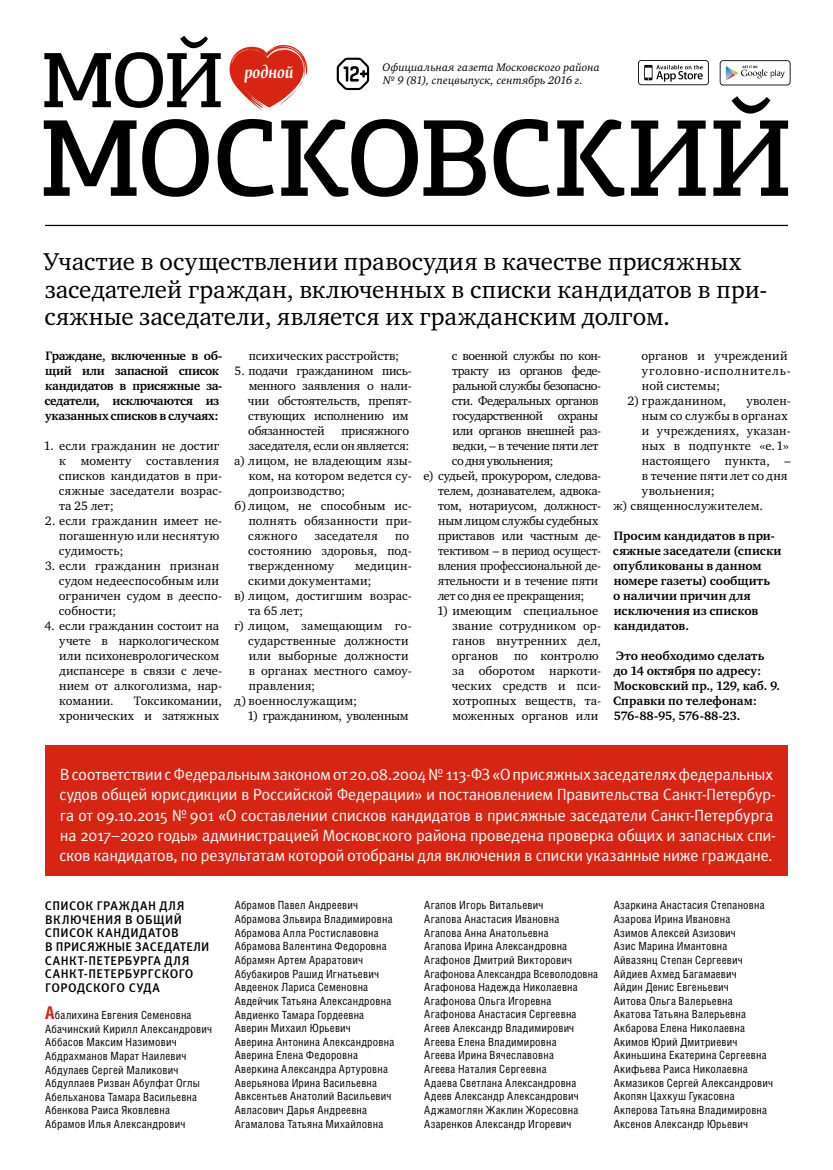
<style>
.page{position:relative;width:833px;height:1170px;background:#fff}
.page>*{position:absolute;margin:0;border:0;box-sizing:border-box;transform-origin:0 0}
.t1{font:500 78.88px "PF Agora Slab Pro";color:#000}
.t2{font:25px/27.5px "Charter C";letter-spacing:.01em;color:#000}
.t3{font:16.25px/20px "Meta Pro";letter-spacing:-.03em;color:#fff}
.t4{font:italic 500 15.25px "Fedra Serif B Pro";color:#fff}
.t5{font:12.5px/15px "Charter C";letter-spacing:.005em;color:#000}
.t6{font:700 12.5px/15px "Charter C";color:#000}
.t7{font:500 12.5px/13.6px "Meta Pro";letter-spacing:.035em;color:#000}
.t8{font:700 12.5px/15px "Charter C";letter-spacing:-.02em;color:#000}
.t9{font:12.5px "Charter C";letter-spacing:-.015em;color:#000}
.t10{font:12.5px "Charter C";letter-spacing:-.02em;color:#000}
.t11{font:12.5px "Charter C";letter-spacing:-.04em;color:#000}
.t12{font:12.5px/15px "Charter C";letter-spacing:.03em;color:#000}
.t13{font:12.5px "Charter C";letter-spacing:-.035em;color:#000}
.t14{font:12.5px "Charter C";letter-spacing:-.03em;color:#000}
.t15{font:12.5px "Charter C";letter-spacing:-.045em;color:#000}
.t16{font:12.5px "Charter C";letter-spacing:.025em;color:#000}
.t17{font:11.25px/13.6px "Helios Cond C";letter-spacing:.02em;color:#000}
.t18{font:italic 11.25px "Charter C";letter-spacing:.01em;color:#000}
.s1{font-weight:700;font-size:17.5px;color:#d82513}
</style>
<div class="page">
<svg style="left:638px;top:60px;width:71px;height:25px"></svg>
<svg style="left:719px;top:60px;width:71px;height:25px"></svg>
<svg style="left:337px;top:58px;width:32px;height:32px"></svg>
<svg style="left:44px;top:96px;width:744px;height:101px"></svg>
<svg style="left:229px;top:45px;width:80px;height:66px"></svg>
<hr style="left:45px;top:225px;width:743px;height:1px;background:#000">
<div style="left:45px;top:745px;width:743px;height:130px;background:#d82513"></div>
<h1 class="t1" style="left:42px;top:31px;width:183px">МОЙ</h1>
<h3 class="t4" style="left:244px;top:63px;width:51px">родной</h3>
<p class="t18" style="left:382px;top:61px;width:219px">Официальная газета Московского района</p>
<p class="t18" style="left:383px;top:74px;width:201px">№ 9 (81), спецвыпуск, сентябрь 2016 г.</p>
<h2 class="t2" style="left:44px;top:248px;width:725px">Участие в осуществлении правосудия в качестве присяжных заседателей граждан, включенных в списки кандидатов в при&shy;сяжные заседатели, является их гражданским долгом.</h2>
<p class="t8" style="left:44px;top:348px;width:179px">Граждане, включенные в об&shy;щий или запасной список кандидатов в присяжные за&shy;седатели, исключаются из указанных списков в случаях:</p>
<p class="t5" style="left:59px;top:438px;width:165px;text-indent:-15px">1. если гражданин не достиг к моменту составления списков кандидатов в при&shy;сяжные заседатели возрас&shy;та 25 лет;</p>
<p class="t5" style="left:59px;top:513px;width:165px;text-indent:-14px">2. если гражданин имеет не&shy;погашенную или неснятую судимость;</p>
<p class="t5" style="left:59px;top:558px;width:165px;text-indent:-14px">3. если гражданин признан судом недееспособным или ограничен судом в дееспо&shy;собности;</p>
<p class="t5" style="left:59px;top:618px;width:164px;text-indent:-15px">4. если гражданин состоит на учете в наркологическом или психоневрологическом диспансере в связи с лече&shy;нием от алкоголизма, нар&shy;комании.</p>
<p class="t11" style="left:452px;top:349px;width:151px">с военной службы по кон-</p>
<p class="t13" style="left:452px;top:364px;width:150px">тракту из органов феде-</p>
<p class="t11" style="left:452px;top:379px;width:150px">ральной службы безопасно-</p>
<p class="t11" style="left:452px;top:394px;width:148px">сти. Федеральных органов</p>
<p class="t13" style="left:452px;top:409px;width:147px">государственной охраны</p>
<p class="t15" style="left:452px;top:424px;width:150px">или органов внешней раз-</p>
<p class="t14" style="left:452px;top:439px;width:147px">ведки, – в течение пяти лет</p>
<p class="t14" style="left:452px;top:454px;width:103px">со дня увольнения;</p>
<p class="t9" style="left:423px;top:469px;width:179px">е) судьей, прокурором, следова-</p>
<p class="t9" style="left:438px;top:484px;width:165px">телем, дознавателем, адвока-</p>
<p class="t10" style="left:438px;top:499px;width:165px">том, нотариусом, должност-</p>
<p class="t5" style="left:438px;top:513px;width:161px">ным лицом службы судебных</p>
<p class="t5" style="left:438px;top:528px;width:164px">приставов или частным де-</p>
<p class="t10" style="left:438px;top:544px;width:164px">тективом – в период осущест-</p>
<p class="t9" style="left:438px;top:559px;width:164px">вления профессиональной де-</p>
<p class="t5" style="left:438px;top:573px;width:161px">ятельности и в течение пяти</p>
<p class="t9" style="left:438px;top:589px;width:148px">лет со дня ее прекращения;</p>
<p class="t5" style="left:452px;top:603px;width:151px;text-indent:-15px">1) имеющим специальное звание сотрудником ор&shy;ганов внутренних дел, органов</p>
<p class="t12" style="left:641px;top:348px;width:151px">органов и учреждений уголовно-исполнитель&shy;ной системы;</p>
<p class="t5" style="left:627px;top:393px;width:100px">2) гражданином,</p>
<p class="t5" style="left:746px;top:393px;width:46px">уволен-</p>
<p class="t5" style="left:642px;top:408px;width:147px">ным со службы в органах</p>
<p class="t16" style="left:642px;top:424px;width:150px">и учреждениях, указан-</p>
<p class="t5" style="left:642px;top:438px;width:148px">ных в подпункте «е.1»</p>
<p class="t5" style="left:642px;top:453px;width:150px">настоящего пункта, –</p>
<p class="t5" style="left:642px;top:468px;width:147px">в течение пяти лет со дня</p>
<p class="t5" style="left:642px;top:483px;width:74px">увольнения;</p>
<p class="t5" style="left:613px;top:498px;width:151px">ж) священнослужителем.</p>
<p class="t6" style="left:613px;top:528px;width:170px">Просим кандидатов в при&shy;сяжные заседатели (списки опубликованы в данном номере газеты) сообщить<br>о наличии причин для исключения из списков кандидатов.</p>
<p class="t6" style="left:613px;top:648px;width:168px">Это необходимо сделать<br>до 14 октября по адресу:<br>Московский пр., 129, каб. 9.<br>Справки по телефонам:<br>576-88-95, 576-88-23.</p>
<p class="t5" style="left:249px;top:348px;width:152px">психических расстройств;</p>
<p class="t5" style="left:248px;top:363px;width:165px;text-indent:-13px">5. подачи гражданином пись&shy;менного заявления о нали&shy;чии обстоятельств, препят&shy;ствующих исполнению им обязанностей</p>
<p class="t5" style="left:341px;top:423px;width:69px">присяжного</p>
<p class="t5" style="left:249px;top:438px;width:162px">заседателя, если он является:</p>
<p class="t5" style="left:234px;top:453px;width:179px">а) лицом, не владеющим язы-</p>
<p class="t5" style="left:249px;top:468px;width:164px">ком, на котором ведется су-</p>
<p class="t5" style="left:249px;top:483px;width:98px">допроизводство;</p>
<p class="t5" style="left:234px;top:498px;width:179px">б) лицом, не способным ис-</p>
<p class="t5" style="left:249px;top:513px;width:164px">полнять обязанности при-</p>
<p class="t12" style="left:248px;top:528px;width:51px">сяжного</p>
<p class="t5" style="left:315px;top:528px;width:65px">заседателя</p>
<p class="t5" style="left:248px;top:528px;width:165px;text-indent:147px">по состоянию здоровья, под&shy;твержденному</p>
<p class="t5" style="left:355px;top:558px;width:58px">медицин-</p>
<p class="t5" style="left:248px;top:573px;width:125px">скими документами;</p>
<p class="t5" style="left:234px;top:588px;width:179px">в) лицом, достигшим возрас-</p>
<p class="t5" style="left:248px;top:603px;width:56px">та 65 лет;</p>
<p class="t5" style="left:234px;top:618px;width:179px">г) лицом, замещающим го-</p>
<p class="t5" style="left:248px;top:633px;width:162px">сударственные должности</p>
<p class="t5" style="left:249px;top:648px;width:161px">или выборные должности</p>
<p class="t5" style="left:249px;top:663px;width:164px">в органах местного самоу-</p>
<p class="t5" style="left:249px;top:678px;width:68px">правления;</p>
<p class="t5" style="left:235px;top:693px;width:124px">д) военнослужащим;</p>
<p class="t10" style="left:247px;top:709px;width:163px">1) гражданином, уволенным</p>
<p class="t5" style="left:452px;top:648px;width:151px;text-indent:62px">по контролю за оборотом наркоти&shy;ческих средств и пси&shy;хотропных веществ, та&shy;моженных органов или</p>
<p class="t5" style="left:59px;top:693px;width:164px;text-align:right">Токсикомании, хронических и затяжных</p>
<p class="t3" style="left:59px;top:765px;width:718px">В соответствии с Федеральным законом от 20.08.2004 № 113-ФЗ «О присяжных заседателях федеральных судов общей юрисдикции в Российской Федерации» и постановлением Правительства Санкт-Петербур&shy;га от 09.10.2015 № 901 «О составлении списков кандидатов в присяжные заседатели Санкт-Петербурга на 2017–2020 годы» администрацией Московского района проведена проверка общих и запасных спи&shy;сков кандидатов, по результатам которой отобраны для включения в списки указанные ниже граждане.</p>
<p class="t7" style="left:45px;top:899px;width:166px">СПИСОК ГРАЖДАН ДЛЯ<br>ВКЛЮЧЕНИЯ В ОБЩИЙ<br>СПИСОК КАНДИДАТОВ<br>В ПРИСЯЖНЫЕ ЗАСЕДАТЕЛИ<br>САНКТ-ПЕТЕРБУРГА ДЛЯ<br>САНКТ-ПЕТЕРБУРГСКОГО<br>ГОРОДСКОГО СУДА</p>
<p class="t17" style="left:45px;top:1007px;width:168px"><span class="s1">А</span>балихина Евгения Семеновна<br>Абачинский Кирилл Александрович<br>Аббасов Максим Назимович<br>Абдрахманов Марат Наилевич<br>Абдулаев Сергей Маликович<br>Абдуллаев Ризван Абулфат Оглы<br>Абельханова Тамара Васильевна<br>Абенкова Раиса Яковлевна<br>Абрамов Илья Александрович</p>
<p class="t17" style="left:235px;top:898px;width:161px">Абрамов Павел Андреевич<br>Абрамова Эльвира Владимировна<br>Абрамова Алла Ростиславовна<br>Абрамова Валентина Федоровна<br>Абрамян Артем Араратович<br>Абубакиров Рашид Игнатьевич<br>Авдеенок Лариса Семеновна<br>Авдейчик Татьяна Александровна<br>Авдиенко Тамара Гордеевна<br>Аверин Михаил Юрьевич<br>Аверина Антонина Александровна<br>Аверина Елена Федоровна<br>Аверкина Александра Артуровна<br>Аверьянова Ирина Васильевна<br>Авксентьев Анатолий Васильевич<br>Авласович Дарья Андреевна<br>Агамалова Татьяна Михайловна</p>
<p class="t17" style="left:424px;top:898px;width:175px">Агапов Игорь Витальевич<br>Агапова Анастасия Ивановна<br>Агапова Анна Анатольевна<br>Агапова Ирина Александровна<br>Агафонов Дмитрий Викторович<br>Агафонова Александра Всеволодовна<br>Агафонова Надежда Николаевна<br>Агафонова Ольга Игоревна<br>Агафонова Анастасия Сергеевна<br>Агеев Александр Владимирович<br>Агеева Елена Владимировна<br>Агеева Ирина Вячеславовна<br>Агеева Наталия Сергеевна<br>Адаева Светлана Александровна<br>Адеев Александр Александрович<br>Аджамоглян Жаклин Жоресовна<br>Азаренков Александр Игоревич</p>
<p class="t17" style="left:614px;top:898px;width:161px">Азаркина Анастасия Степановна<br>Азарова Ирина Ивановна<br>Азимов Алексей Азизович<br>Азис Марина Имантовна<br>Айвазянц Степан Сергеевич<br>Айдиев Ахмед Багамаевич<br>Айдин Денис Евгеньевич<br>Аитова Ольга Валерьевна<br>Акатова Татьяна Валерьевна<br>Акбарова Елена Николаевна<br>Акимов Юрий Дмитриевич<br>Акиньшина Екатерина Сергеевна<br>Акифьева Раиса Николаевна<br>Акмазиков Сергей Александрович<br>Акопян Цахкуш Гукасовна<br>Акперова Татьяна Владимировна<br>Аксенов Александр Юрьевич</p>
</div>
